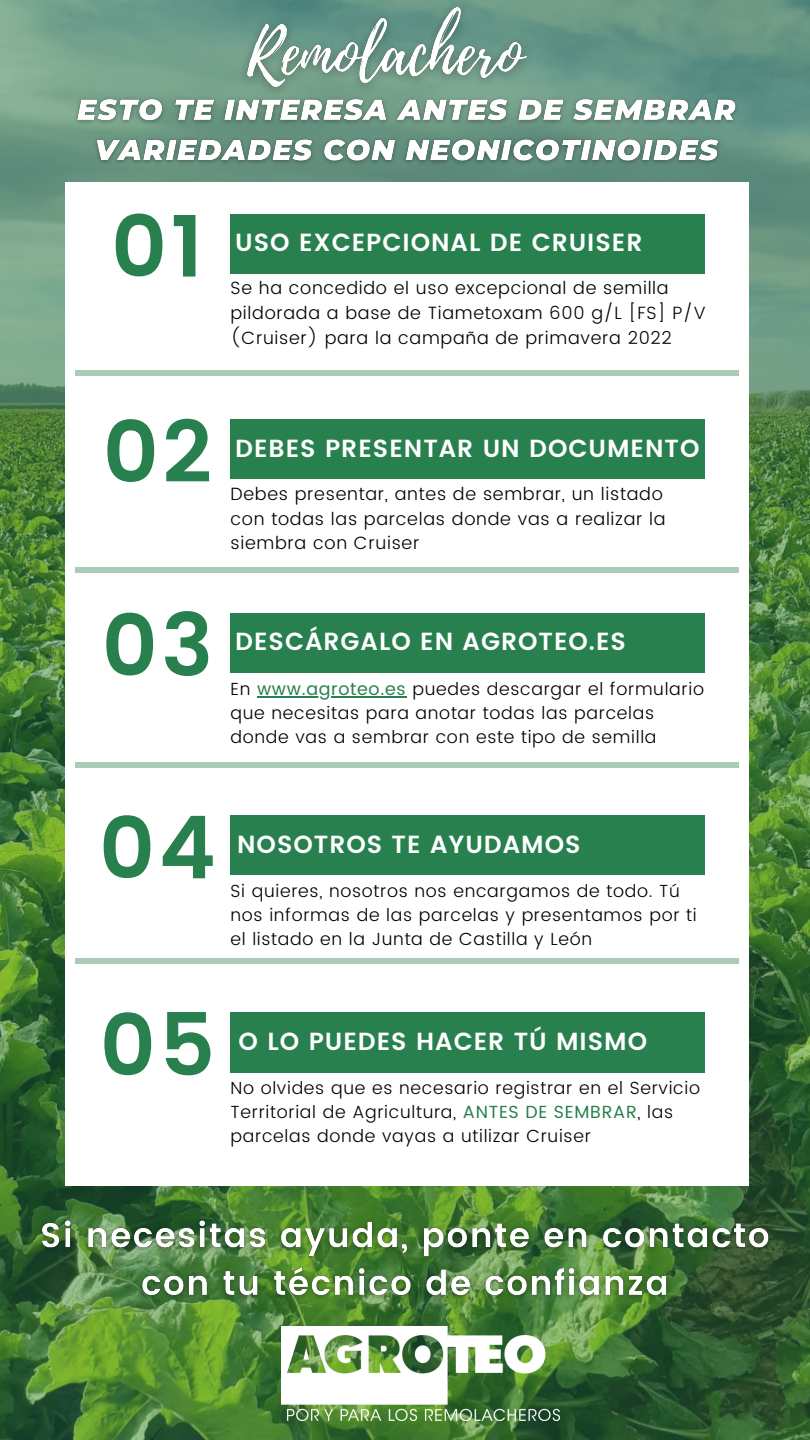
<style>
.page{position:relative;width:810px;height:1440px;background:#fff}
.page>*{position:absolute;margin:0;border:0;box-sizing:border-box;transform-origin:0 0}
.t1{font:600 86.7px "Poppins";letter-spacing:.04em;color:#27804d}
.t2{font:600 24.8px "Poppins";letter-spacing:.04em;color:#fff}
.t3{font:300 17.8px/24.8px "Poppins";letter-spacing:.04em;color:#000}
.t4{font:300 17.5px/24px "Poppins";letter-spacing:.04em;color:#000}
.s1{font-weight:400;color:#27804d}
</style>
<div class="page">
<img style="left:0;top:0;width:810px;height:1440px">
<div style="left:66px;top:183px;width:683px;height:1003px;background:#fff"></div>
<div style="left:75px;top:370px;width:664px;height:6px;background:#a8ccb7"></div>
<div style="left:231px;top:214px;width:474px;height:60px;background:#27804d"></div>
<div style="left:75px;top:567px;width:664px;height:6px;background:#a8ccb7"></div>
<div style="left:75px;top:762px;width:664px;height:6px;background:#a8ccb7"></div>
<div style="left:75px;top:958px;width:664px;height:6px;background:#a8ccb7"></div>
<div style="left:231px;top:419px;width:474px;height:60px;background:#27804d"></div>
<div style="left:231px;top:613px;width:474px;height:60px;background:#27804d"></div>
<div style="left:231px;top:815px;width:474px;height:60px;background:#27804d"></div>
<div style="left:231px;top:1013px;width:474px;height:60px;background:#27804d"></div>
<img style="left:282px;top:1327px;width:277px;height:93px">
<img style="left:70px;top:85px;width:674px;height:91px">
<img style="left:31px;top:1202px;width:749px;height:121px">
<hr style="left:257px;top:696px;width:149px;height:2px;background:#27804d">
<img style="left:230px;top:0;width:316px;height:121px">
<p class="t1" style="left:111px;top:196px;width:94px">01</p>
<p class="t2" style="left:235px;top:228px;width:409px">USO EXCEPCIONAL DE CRUISER</p>
<p class="t3" style="left:231px;top:276px;width:477px">Se ha concedido el uso excepcional de semilla pildorada a base de Tiametoxam 600 g/L [FS] P/V (Cruiser) para la campaña de primavera 2022</p>
<p class="t1" style="left:103px;top:402px;width:111px">02</p>
<p class="t2" style="left:235px;top:434px;width:466px">DEBES PRESENTAR UN DOCUMENTO</p>
<p class="t3" style="left:231px;top:481px;width:434px">Debes presentar, antes de sembrar, un listado</p>
<p class="t3" style="left:231px;top:506px;width:437px">con todas las parcelas donde vas a realizar la siembra con Cruiser</p>
<p class="t1" style="left:102px;top:595px;width:113px">03</p>
<p class="t2" style="left:235px;top:627px;width:392px">DESCÁRGALO EN AGROTEO.ES</p>
<p class="t4" style="left:231px;top:677px;width:475px">En <span class="s1">www.agroteo.es</span> puedes descargar el formulario que necesitas para anotar todas las parcelas donde vas a sembrar con este tipo de semilla</p>
<p class="t1" style="left:99px;top:798px;width:118px">04</p>
<p class="t2" style="left:237px;top:830px;width:345px">NOSOTROS TE AYUDAMOS</p>
<p class="t4" style="left:231px;top:879px;width:468px">Si quieres, nosotros nos encargamos de todo. Tú nos informas de las parcelas y presentamos por ti el listado en la Junta de Castilla y León</p>
<p class="t1" style="left:100px;top:995px;width:117px">05</p>
<p class="t2" style="left:239px;top:1027px;width:410px">O LO PUEDES HACER TÚ MISMO</p>
<p class="t4" style="left:231px;top:1076px;width:471px">No olvides que es necesario registrar en el Servicio<br>Territorial de Agricultura, <span class="s1">ANTES DE SEMBRAR</span>, las parcelas donde vayas a utilizar Cruiser</p>
</div>
